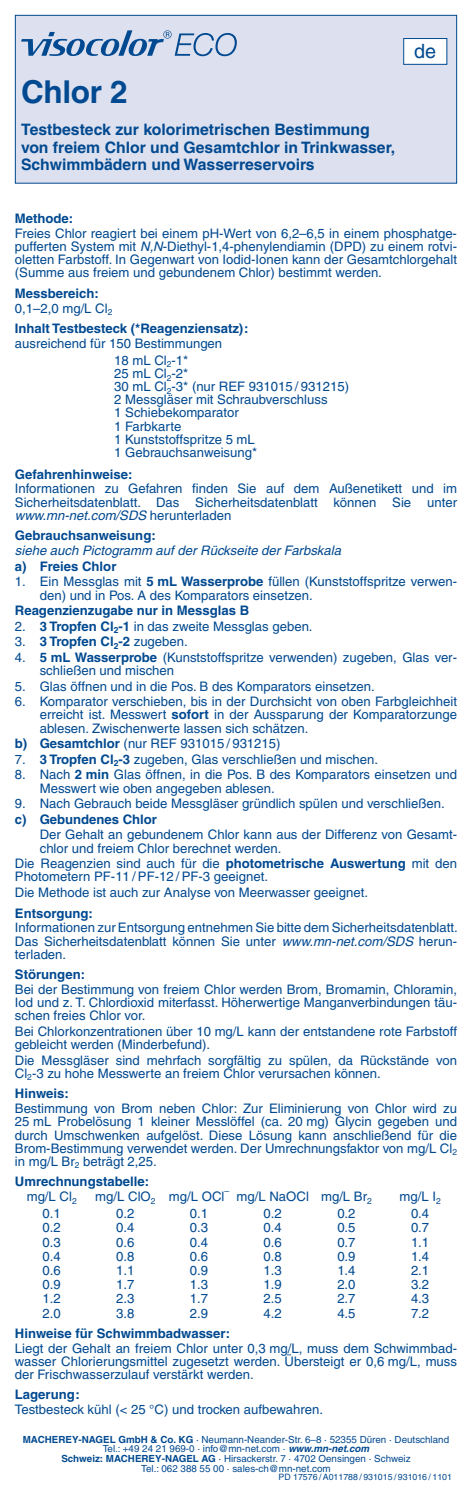
<style>
.page{position:relative;width:472px;height:1489px;background:#fff}
.page>*{position:absolute;margin:0;border:0;box-sizing:border-box;transform-origin:0 0}
.t1{font:700 31.5px "Helvetica LT Pro";letter-spacing:-.01em;color:#014990}
.t2{font:19.78px "Helvetica LT Pro";color:#014990}
.t3{font:700 15.75px/17.3px "Helvetica LT Pro";color:#014990}
.t4{font:13.12px/13.1px "Helvetica LT Pro";color:#014990}
.t5{font:700 13.12px/14.9px "Helvetica LT Pro";color:#014990}
.t6{font:italic 13.12px "Helvetica LT Pro";color:#014990}
.t7{font:9.8px/9.6px "Helvetica LT Pro";color:#014990;text-align:center}
.t8{font:8.75px "Helvetica LT Pro";color:#014990}
.t9{font:8.58px "Helvetica LT Pro";color:#014990}
.s1{font-style:italic}
.s2{font-weight:700}
.s3{font-weight:400}
.s4{font-weight:700;font-style:italic}
</style>
<div class="page">
<div style="left:15px;top:15px;width:441px;height:168px;background:#dde1ef"></div>
<svg style="left:21px;top:30px;width:215px;height:26px"></svg>
<div style="left:15px;top:15px;width:441px;height:169px;border:1px solid #014990"></div>
<div style="left:403px;top:39px;width:43px;height:25px;background:#fff"></div>
<div style="left:403px;top:38px;width:43px;height:27px;border:1px solid #014990"></div>
<h1 class="t1" style="left:21px;top:73px;width:108px">Chlor 2</h1>
<p class="t3" style="left:21px;top:121px;width:375px">Testbesteck zur kolorimetrischen Bestimmung von freiem Chlor und Gesamtchlor in Trinkwasser,<br>Schwimmbädern und Wasserreservoirs</p>
<h2 class="t2" style="left:414px;top:40px;width:24px">de</h2>
<p class="t5" style="left:15px;top:211px;width:60px">Methode:</p>
<p class="t4" style="left:15px;top:226px;width:443px;text-align:justify">Freies Chlor reagiert bei einem pH-Wert von 6,2–6,5 in einem phosphatge&shy;pufferten System mit <span class="s1">N,N</span>-Diethyl-1,4-phenylendiamin (DPD) zu einem rotvi&shy;oletten Farbstoff. In Gegenwart von Iodid-Ionen kann der Gesamtchlorgehalt (Summe aus freiem und gebundenem Chlor) bestimmt werden.</p>
<p class="t4" style="left:15px;top:285px;width:99px;line-height:14.9px"><span class="s2">Messbereich:<br></span>0,1–2,0 mg/L Cl<sub>2</sub></p>
<p class="t5" style="left:15px;top:321px;width:235px">Inhalt Testbesteck (*Reagenziensatz):</p>
<p class="t4" style="left:114px;top:335px;width:109px;line-height:16.8px;text-indent:-99px">ausreichend für 150 Bestimmungen<br>18 mL Cl<sub>2</sub>-1*</p>
<p class="t4" style="left:114px;top:367px;width:236px">25 mL Cl<sub>2</sub>-2*<br>30 mL Cl<sub>2</sub>-3* (nur REF 931015 / 931215)<br>2 Messgläser mit Schraubverschluss<br>1 Schiebekomparator<br>1 Farbkarte<br>1 Kunststoffspritze 5 mL<br>1 Gebrauchsanweisung*</p>
<p class="t5" style="left:15px;top:466px;width:119px">Gefahrenhinweise:</p>
<p class="t4" style="left:15px;top:482px;width:443px;text-align:justify">Informationen zu Gefahren finden Sie auf dem Außenetikett und im Sicherheitsdatenblatt. Das Sicherheitsdatenblatt können Sie unter <span class="s1">www.mn-net.com/SDS</span> herunterladen</p>
<p class="t5" style="left:15px;top:528px;width:142px">Gebrauchsanweisung:</p>
<p class="t6" style="left:15px;top:543px;width:327px">siehe auch Pictogramm auf der Rückseite der Farbskala</p>
<p class="t5" style="left:15px;top:558px;width:103px">a) Freies Chlor</p>
<p class="t4" style="left:40px;top:575px;width:418px;text-indent:-25px">1. Ein Messglas mit <span class="s2">5 mL Wasserprobe</span> füllen (Kunststoffspritze verwen&shy;den) und in Pos. A des Komparators einsetzen.</p>
<p class="t5" style="left:15px;top:603px;width:235px">Reagenzienzugabe nur in Messglas B</p>
<p class="t4" style="left:15px;top:619px;width:299px">2. <span class="s2">3 Tropfen Cl</span><sub>2</sub><span class="s2">-1</span> in das zweite Messglas geben.</p>
<p class="t5" style="left:15px;top:634px;width:174px"><span class="s3">3.</span> 3 Tropfen Cl<sub>2</sub>-2 <span class="s3">zugeben.</span></p>
<p class="t4" style="left:40px;top:650px;width:417px;text-indent:-25px">4. <span class="s2">5 mL Wasserprobe</span> (Kunststoffspritze verwenden) zugeben, Glas ver&shy;schließen und mischen</p>
<p class="t4" style="left:15px;top:679px;width:361px">5. Glas öffnen und in die Pos. B des Komparators einsetzen.</p>
<p class="t4" style="left:40px;top:695px;width:418px;text-align:justify;text-indent:-25px">6. Komparator verschieben, bis in der Durchsicht von oben Farbgleichheit erreicht ist. Messwert <span class="s2">sofort</span> in der Aussparung der Komparatorzunge ablesen. Zwischenwerte lassen sich schätzen.</p>
<p class="t4" style="left:15px;top:737px;width:267px"><span class="s2">b) Gesamtchlor</span> (nur REF 931015 / 931215)</p>
<p class="t4" style="left:15px;top:752px;width:364px">7. <span class="s2">3 Tropfen Cl</span><sub>2</sub><span class="s2">-3</span> zugeben, Glas verschließen und mischen.</p>
<p class="t4" style="left:40px;top:768px;width:418px;text-indent:-25px">8. Nach <span class="s2">2 min</span> Glas öffnen, in die Pos. B des Komparators einsetzen und<br>Messwert wie oben angegeben ablesen.</p>
<p class="t4" style="left:15px;top:797px;width:431px">9. Nach Gebrauch beide Messgläser gründlich spülen und verschließen.</p>
<p class="t5" style="left:15px;top:811px;width:143px">c) Gebundenes Chlor</p>
<p class="t4" style="left:40px;top:828px;width:417px">Der Gehalt an gebundenem Chlor kann aus der Differenz von Gesamt&shy;chlor und freiem Chlor berechnet werden.</p>
<p class="t4" style="left:15px;top:857px;width:443px">Die Reagenzien sind auch für die <span class="s2">photometrische Auswertung</span> mit den<br>Photometern PF-11 / PF-12 / PF-3 geeignet.</p>
<p class="t4" style="left:15px;top:885px;width:354px">Die Methode ist auch zur Analyse von Meerwasser geeignet.</p>
<p class="t5" style="left:15px;top:905px;width:79px">Entsorgung:</p>
<p class="t4" style="left:15px;top:921px;width:444px;text-align:justify">Informationen zur Entsorgung entnehmen Sie bitte dem Sicherheitsdatenblatt.<br>Das Sicherheitsdatenblatt können Sie unter <span class="s1">www.mn-net.com/SDS</span> herun&shy;terladen.</p>
<p class="t5" style="left:15px;top:967px;width:72px">Störungen:</p>
<p class="t4" style="left:15px;top:982px;width:443px;text-align:justify">Bei der Bestimmung von freiem Chlor werden Brom, Bromamin, Chloramin, Iod und z. T. Chlordioxid miterfasst. Höherwertige Manganverbindungen täu&shy;schen freies Chlor vor.</p>
<p class="t4" style="left:15px;top:1024px;width:443px">Bei Chlorkonzentrationen über 10 mg/L kann der entstandene rote Farbstoff gebleicht werden (Minderbefund).</p>
<p class="t4" style="left:15px;top:1053px;width:443px">Die Messgläser sind mehrfach sorgfältig zu spülen, da Rückstände von<br>Cl<sub>2</sub>-3 zu hohe Messwerte an freiem Chlor verursachen können.</p>
<p class="t5" style="left:15px;top:1086px;width:55px">Hinweis:</p>
<p class="t4" style="left:15px;top:1101px;width:443px;text-align:justify">Bestimmung von Brom neben Chlor: Zur Eliminierung von Chlor wird zu 25 mL Probelösung 1 kleiner Messlöffel (ca. 20 mg) Glycin gegeben und durch Umschwenken aufgelöst. Diese Lösung kann anschließend für die Brom-Bestimmung verwendet werden. Der Umrechnungsfaktor von mg/L Cl<sub>2 </sub>in mg/L Br<sub>2</sub> beträgt 2,25.</p>
<p class="t5" style="left:27px;top:1174px;width:124px;text-indent:-12px">Umrechnungstabelle: <span class="s3">mg/L Cl</span><sub>2</sub></p>
<p class="t4" style="left:95px;top:1189px;width:130px">mg/L ClO<sub>2</sub> mg/L OCl</p>
<p class="t9" style="left:224px;top:1186px;width:6px">–</p>
<p class="t4" style="left:236px;top:1189px;width:137px">mg/L NaOCl mg/L Br<sub>2</sub></p>
<p class="t4" style="left:399px;top:1189px;width:43px">mg/L I<sub>2</sub></p>
<p class="t4" style="left:43px;top:1206px;width:20px">0.1</p>
<p class="t4" style="left:116px;top:1206px;width:20px">0.2</p>
<p class="t4" style="left:190px;top:1206px;width:20px">0.1</p>
<p class="t4" style="left:263px;top:1206px;width:20px">0.2</p>
<p class="t4" style="left:337px;top:1206px;width:20px">0.2</p>
<p class="t4" style="left:410px;top:1206px;width:20px">0.4</p>
<p class="t4" style="left:43px;top:1220px;width:20px">0.2</p>
<p class="t4" style="left:116px;top:1220px;width:20px">0.4</p>
<p class="t4" style="left:190px;top:1220px;width:20px">0.3</p>
<p class="t4" style="left:263px;top:1220px;width:20px">0.4</p>
<p class="t4" style="left:337px;top:1220px;width:20px">0.5</p>
<p class="t4" style="left:410px;top:1220px;width:20px">0.7</p>
<p class="t4" style="left:43px;top:1235px;width:20px">0.3</p>
<p class="t4" style="left:116px;top:1235px;width:20px">0.6</p>
<p class="t4" style="left:190px;top:1235px;width:20px">0.4</p>
<p class="t4" style="left:263px;top:1235px;width:20px">0.6</p>
<p class="t4" style="left:337px;top:1235px;width:20px">0.7</p>
<p class="t4" style="left:410px;top:1235px;width:20px">1.1</p>
<p class="t4" style="left:43px;top:1249px;width:20px">0.4</p>
<p class="t4" style="left:116px;top:1249px;width:20px">0.8</p>
<p class="t4" style="left:190px;top:1249px;width:20px">0.6</p>
<p class="t4" style="left:263px;top:1249px;width:20px">0.8</p>
<p class="t4" style="left:337px;top:1249px;width:20px">0.9</p>
<p class="t4" style="left:410px;top:1249px;width:20px">1.4</p>
<p class="t4" style="left:43px;top:1263px;width:20px">0.6</p>
<p class="t4" style="left:116px;top:1263px;width:20px">1.1</p>
<p class="t4" style="left:190px;top:1263px;width:20px">0.9</p>
<p class="t4" style="left:263px;top:1263px;width:20px">1.3</p>
<p class="t4" style="left:337px;top:1263px;width:20px">1.4</p>
<p class="t4" style="left:410px;top:1263px;width:20px">2.1</p>
<p class="t4" style="left:43px;top:1277px;width:20px">0.9</p>
<p class="t4" style="left:116px;top:1277px;width:20px">1.7</p>
<p class="t4" style="left:190px;top:1277px;width:20px">1.3</p>
<p class="t4" style="left:263px;top:1277px;width:20px">1.9</p>
<p class="t4" style="left:337px;top:1277px;width:20px">2.0</p>
<p class="t4" style="left:410px;top:1277px;width:20px">3.2</p>
<p class="t4" style="left:43px;top:1292px;width:20px">1.2</p>
<p class="t4" style="left:116px;top:1292px;width:20px">2.3</p>
<p class="t4" style="left:190px;top:1292px;width:20px">1.7</p>
<p class="t4" style="left:263px;top:1292px;width:20px">2.5</p>
<p class="t4" style="left:337px;top:1292px;width:20px">2.7</p>
<p class="t4" style="left:410px;top:1292px;width:20px">4.3</p>
<p class="t4" style="left:43px;top:1306px;width:20px">2.0</p>
<p class="t4" style="left:116px;top:1306px;width:20px">3.8</p>
<p class="t4" style="left:190px;top:1306px;width:20px">2.9</p>
<p class="t4" style="left:263px;top:1306px;width:20px">4.2</p>
<p class="t4" style="left:337px;top:1306px;width:20px">4.5</p>
<p class="t4" style="left:410px;top:1306px;width:20px">7.2</p>
<p class="t5" style="left:15px;top:1326px;width:216px">Hinweise für Schwimmbadwasser:</p>
<p class="t4" style="left:15px;top:1341px;width:443px;text-align:justify">Liegt der Gehalt an freiem Chlor unter 0,3 mg/L, muss dem Schwimmbad&shy;wasser Chlorierungsmittel zugesetzt werden. Übersteigt er 0,6 mg/L, muss der Frischwasserzulauf verstärkt werden.</p>
<p class="t5" style="left:15px;top:1386px;width:66px">Lagerung:</p>
<p class="t4" style="left:15px;top:1402px;width:309px">Testbesteck kühl (&lt; 25 °C) und trocken aufbewahren.</p>
<p class="t7" style="left:23px;top:1434px;width:427px"><span class="s2">MACHEREY-NAGEL GmbH &amp; Co. KG</span> · Neumann-Neander-Str. 6–8 · 52355 Düren · Deutschland Tel.: +49 24 21 969-0 · info@mn-net.com · <span class="s4">www.mn-net.com<br></span><span class="s2">Schweiz: MACHEREY-NAGEL AG</span> · Hirsackerstr. 7 · 4702 Oensingen · Schweiz<br>Tel.: 062 388 55 00 · sales-ch@mn-net.com</p>
<p class="t8" style="left:278px;top:1471px;width:175px">PD 17576 / A011788 / 931015 / 931016 / 1101</p>
</div>
